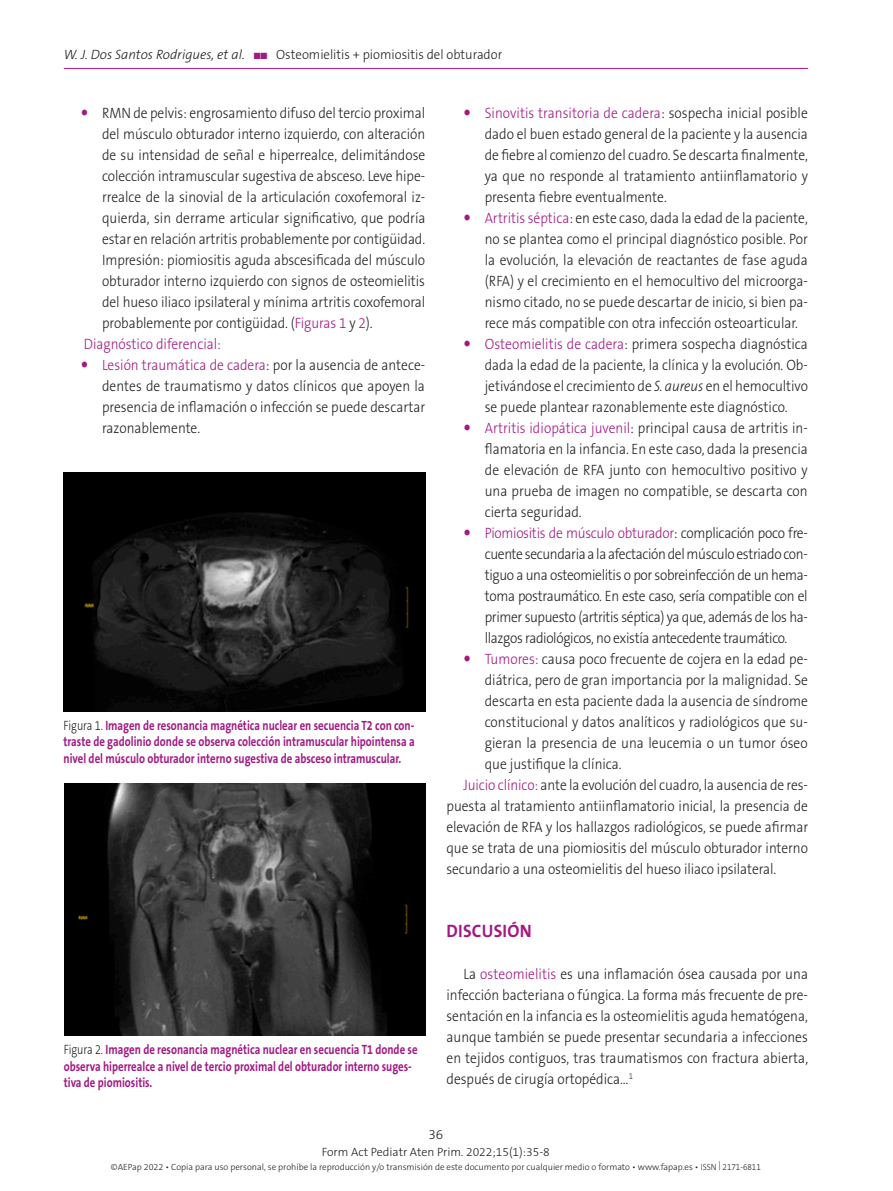
<style>
.page{position:relative;width:893px;height:1191px;background:#fff}
.page>*{position:absolute;margin:0;border:0;box-sizing:border-box;transform-origin:0 0}
._01_Ladillo_1{font:700 18px "The Sans B Plus W7";letter-spacing:.015em;color:#a31984;scale:.95 1}
.t1{font:300 15px/21px "The Sans B Plus W3";color:#231f20;text-align:justify;scale:.9 1}
.t2{font:300 15px "The Sans B Plus W3";color:#a31984;scale:.9 1}
.t3{font:700 13.5px/16.5px "The Sans B Plus W7";color:#a31984;text-align:justify;scale:.8 1}
.t4{font:300 13.5px "The Sans B Plus W3";color:#231f20;scale:.95 1}
.t5{font:300 13.5px "The Sans B Plus W3";color:#231f20}
.t6{font:300 12px "The Sans B Plus W3";color:#231f20}
.t7{font:300 9px "The Sans B Plus W3";color:#231f20}
.s1{font-style:italic}
.s2{color:#a31984}
.s3{font-family:"The Sans B Plus W3";font-weight:300;color:#231f20}
</style>
<div class="page">
<hr style="left:64px;top:68px;width:744px;height:1px;background:#a31984">
<img style="left:64px;top:472px;width:361px;height:239px">
<img style="left:64px;top:783px;width:361px;height:252px">
<p class="t4" style="left:64px;top:46px;width:463px"><span class="s1">W. J. Dos Santos Rodrigues, et al.</span> <span class="s2">■■</span> Osteomielitis + piomiositis del obturador</p>
<p class="t1" style="left:102px;top:102px;width:361px">RMN de pelvis: engrosamiento difuso del tercio proximal del músculo obturador interno izquierdo, con alteración de su intensidad de señal e hiperrealce, delimitándose colección intramuscular sugestiva de absceso. Leve hipe&shy;rrealce de la sinovial de la articulación coxofemoral iz&shy;quierda, sin derrame articular significativo, que podría estar en relación artritis probablemente por contigüidad.<br>Impresión: piomiositis aguda abscesificada del músculo obturador interno izquierdo con signos de osteomielitis del hueso iliaco ipsilateral y mínima artritis coxofemoral probablemente por contigüidad. (<span class="s2">Figuras 1</span> y <span class="s2">2</span>).</p>
<p class="t2" style="left:84px;top:334px;width:154px">Diagnóstico diferencial:</p>
<p class="t1" style="left:102px;top:354px;width:361px"><span class="s2">Lesión traumática de cadera</span>: por la ausencia de antece&shy;dentes de traumatismo y datos clínicos que apoyen la presencia de inflamación o infección se puede descartar razonablemente.</p>
<p class="t3" style="left:64px;top:717px;width:441px"><span class="s3">Figura 1.</span> Imagen de resonancia magnética nuclear en secuencia T2 con con&shy;traste de gadolinio donde se observa colección intramuscular hipointensa a nivel del músculo obturador interno sugestiva de absceso intramuscular.</p>
<p class="t3" style="left:64px;top:1041px;width:444px;text-align:left"><span class="s3">Figura 2.</span> Imagen de resonancia magnética nuclear en secuencia T1 donde se observa hiperrealce a nivel de tercio proximal del obturador interno suges&shy;tiva de piomiositis.</p>
<p class="t1" style="left:485px;top:102px;width:361px"><span class="s2">Sinovitis transitoria de cadera</span>: sospecha inicial posible dado el buen estado general de la paciente y la ausencia de fiebre al comienzo del cuadro. Se descarta finalmente, ya que no responde al tratamiento antiinflamatorio y presenta fiebre eventualmente.</p>
<p class="t1" style="left:485px;top:207px;width:361px"><span class="s2">Artritis séptica</span>: en este caso, dada la edad de la paciente, no se plantea como el principal diagnóstico posible. Por la evolución, la elevación de reactantes de fase aguda (RFA) y el crecimiento en el hemocultivo del microorga&shy;nismo citado, no se puede descartar de inicio, si bien pa&shy;rece más compatible con otra infección osteoarticular.</p>
<p class="t1" style="left:485px;top:333px;width:361px"><span class="s2">Osteomielitis de cadera</span>: primera sospecha diagnóstica dada la edad de la paciente, la clínica y la evolución. Ob&shy;jetivándose el crecimiento de <span class="s1">S. aureus</span> en el hemocultivo se puede plantear razonablemente este diagnóstico.</p>
<p class="t1" style="left:485px;top:417px;width:361px"><span class="s2">Artritis idiopática juvenil</span>: principal causa de artritis in&shy;flamatoria en la infancia. En este caso, dada la presencia de elevación de RFA junto con hemocultivo positivo y una prueba de imagen no compatible, se descarta con cierta seguridad.</p>
<p class="t1" style="left:485px;top:522px;width:361px"><span class="s2">Piomiositis de músculo obturador</span>: complicación poco fre&shy;cuente secundaria a la afectación del músculo estriado con&shy;tiguo a una osteomielitis o por sobreinfección de un hema&shy;toma postraumático. En este caso, sería compatible con el primer supuesto (artritis séptica) ya que, además de los ha&shy;llazgos radiológicos, no existía antecedente traumático.</p>
<p class="t1" style="left:485px;top:648px;width:361px"><span class="s2">Tumores:</span> causa poco frecuente de cojera en la edad pe&shy;diátrica, pero de gran importancia por la malignidad. Se descarta en esta paciente dada la ausencia de síndrome constitucional y datos analíticos y radiológicos que su&shy;gieran la presencia de una leucemia o un tumor óseo que justifique la clínica.</p>
<p class="t1" style="left:446px;top:774px;width:403px;text-indent:17px"><span class="s2">Juicio clínico:</span> ante la evolución del cuadro, la ausencia de res&shy;puesta al tratamiento antiinflamatorio inicial, la presencia de elevación de RFA y los hallazgos radiológicos, se puede afirmar que se trata de una piomiositis del músculo obturador interno secundario a una osteomielitis del hueso iliaco ipsilateral.</p>
<p class="_01_Ladillo_1" style="left:447px;top:919px;width:91px">DISCUSIÓN</p>
<p class="t1" style="left:446px;top:963px;width:403px;text-indent:17px">La <span class="s2">osteomielitis</span> es una inflamación ósea causada por una infección bacteriana o fúngica. La forma más frecuente de pre&shy;sentación en la infancia es la osteomielitis aguda hematógena, aunque también se puede presentar secundaria a infecciones en tejidos contiguos, tras traumatismos con fractura abierta, después de cirugía ortopédica...<sup>1</sup></p>
<p class="t5" style="left:428px;top:1126px;width:16px">36</p>
<p class="t6" style="left:322px;top:1144px;width:230px">Form Act Pediatr Aten Prim. 2022;15(1):35-8</p>
<p class="t7" style="left:111px;top:1160px;width:651px">©AEPap 2022 • Copia para uso personal, se prohíbe la reproducción y/o transmisión de este documento por cualquier medio o formato • www.fapap.es • ISSN | 2171-6811</p>
</div>
